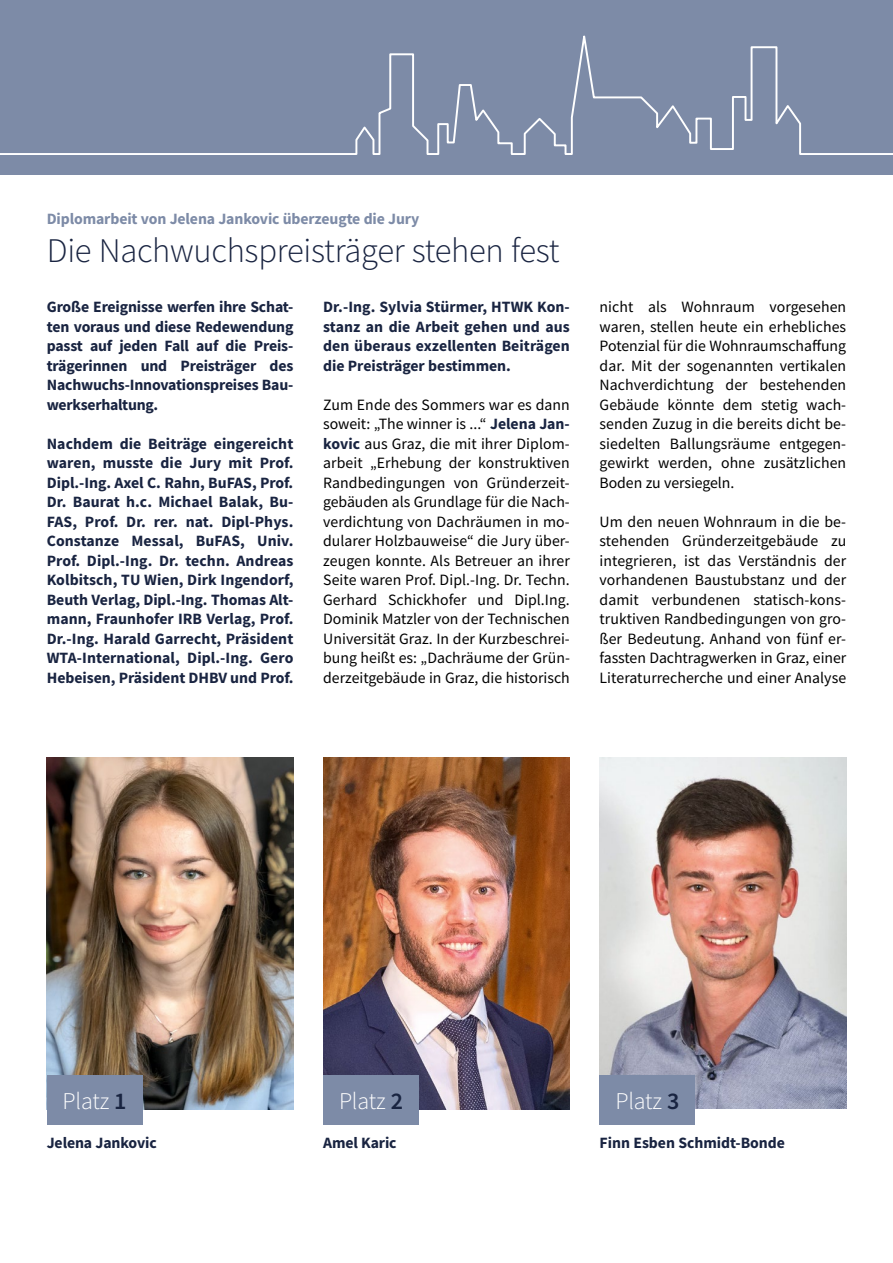
<style>
.page{position:relative;width:893px;height:1263px;background:#fff}
.page>*{position:absolute;margin:0;border:0;box-sizing:border-box;transform-origin:0 0}
.t1{font:300 34.5px "Source Sans Pro";letter-spacing:-.01em;color:#192441}
.t2{font:300 24px "Source Sans Pro";letter-spacing:-.01em;color:#fff}
.t3{font:15.75px/19.5px "Source Sans Pro";color:#000;text-align:justify}
.t4{font:700 15.75px/19.5px "Source Sans Pro";letter-spacing:-.005em;color:#192441;text-align:justify}
.t5{font:700 15.75px "Source Sans Pro";letter-spacing:-.01em;color:#7d8ba7}
.s1{font-weight:700;color:#192441}
.s2{font-weight:600;color:#192441}
</style>
<div class="page">
<div style="left:0;top:0;width:893px;height:174px;background:#7d8ba7"></div>
<svg style="left:0;top:35px;width:893px;height:120px"></svg>
<img style="left:47px;top:758px;width:246px;height:351px">
<img style="left:323px;top:758px;width:247px;height:351px">
<img style="left:600px;top:758px;width:246px;height:351px">
<div style="left:47px;top:1075px;width:95px;height:50px;background:#7d8ba7"></div>
<div style="left:323px;top:1075px;width:96px;height:50px;background:#7d8ba7"></div>
<div style="left:600px;top:1075px;width:95px;height:50px;background:#7d8ba7"></div>
<p class="t5" style="left:47px;top:208px;width:374px">Diplomarbeit von Jelena Jankovic überzeugte die Jury</p>
<h1 class="t1" style="left:47px;top:229px;width:514px">Die Nachwuchspreisträger stehen fest</h1>
<p class="t4" style="left:47px;top:297px;width:248px">Große Ereignisse werfen ihre Schat&shy;ten voraus und diese Redewendung passt auf jeden Fall auf die Preis&shy;trägerinnen und Preisträger des Nachwuchs-Innovationspreises Bau&shy;werkserhaltung.</p>
<p class="t4" style="left:47px;top:434px;width:248px">Nachdem die Beiträge eingereicht waren, musste die Jury mit Prof.<br>Dipl.-Ing. Axel C. Rahn, BuFAS, Prof.<br>Dr. Baurat h.c. Michael Balak, Bu-FAS, Prof. Dr. rer. nat. Dipl-Phys.<br>Constanze Messal, BuFAS, Univ.<br>Prof. Dipl.-Ing. Dr. techn. Andreas Kolbitsch, TU Wien, Dirk Ingendorf, Beuth Verlag, Dipl.-Ing. Thomas Alt&shy;mann, Fraunhofer IRB Verlag, Prof.<br>Dr.-Ing. Harald Garrecht, Präsident WTA-International, Dipl.-Ing. Gero Hebeisen, Präsident DHBV und Prof.</p>
<p class="t4" style="left:323px;top:297px;width:248px">Dr.-Ing. Sylvia Stürmer, HTWK Kon&shy;stanz an die Arbeit gehen und aus den überaus exzellenten Beiträgen die Preisträger bestimmen.</p>
<p class="t3" style="left:323px;top:395px;width:248px">Zum Ende des Sommers war es dann soweit: „The winner is ...“ <span class="s1">Jelena Jan&shy;kovic</span> aus Graz, die mit ihrer Diplom&shy;arbeit „Erhebung der konstruktiven Randbedingungen von Gründerzeit&shy;gebäuden als Grundlage für die Nach&shy;verdichtung von Dachräumen in mo&shy;dularer Holzbauweise“ die Jury über&shy;zeugen konnte. Als Betreuer an ihrer Seite waren Prof. Dipl.-Ing. Dr. Techn.<br>Gerhard Schickhofer und Dipl.Ing.<br>Dominik Matzler von der Technischen Universität Graz. In der Kurzbeschrei&shy;bung heißt es: „Dachräume der Grün&shy;derzeitgebäude in Graz, die historisch</p>
<p class="t3" style="left:600px;top:297px;width:248px">nicht als Wohnraum vorgesehen waren, stellen heute ein erhebliches Potenzial für die Wohnraumschaffung dar. Mit der sogenannten vertikalen Nachverdichtung der bestehenden Gebäude könnte dem stetig wach&shy;senden Zuzug in die bereits dicht be&shy;siedelten Ballungsräume entgegen&shy;gewirkt werden, ohne zusätzlichen Boden zu versiegeln.</p>
<p class="t3" style="left:600px;top:511px;width:248px">Um den neuen Wohnraum in die be&shy;stehenden Gründerzeitgebäude zu integrieren, ist das Verständnis der vorhandenen Baustubstanz und der damit verbundenen statisch-kons&shy;truktiven Randbedingungen von gro&shy;ßer Bedeutung. Anhand von fünf er&shy;fassten Dachtragwerken in Graz, einer Literaturrecherche und einer Analyse</p>
<h2 class="t2" style="left:63px;top:1086px;width:66px">Platz <span class="s2">1</span></h2>
<h2 class="t2" style="left:339px;top:1086px;width:66px">Platz <span class="s2">2</span></h2>
<h2 class="t2" style="left:615px;top:1086px;width:66px">Platz <span class="s2">3</span></h2>
<p class="t4" style="left:47px;top:1133px;width:111px">Jelena Jankovic</p>
<p class="t4" style="left:323px;top:1133px;width:75px">Amel Karic</p>
<p class="t4" style="left:600px;top:1133px;width:187px">Finn Esben Schmidt-Bonde</p>
</div>
